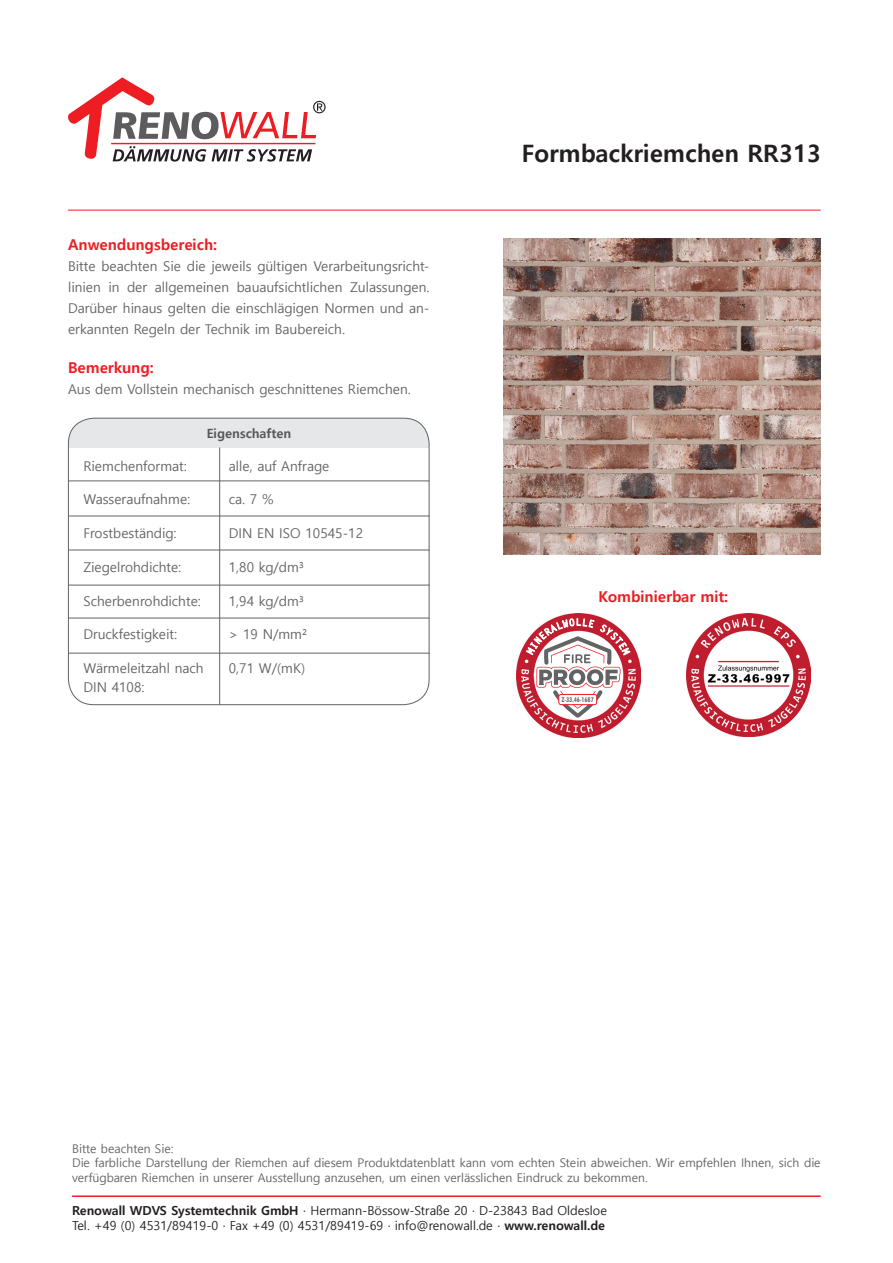
<style>
.page{position:relative;width:893px;height:1263px;background:#fff}
.page>*{position:absolute;margin:0;border:0;box-sizing:border-box;transform-origin:0 0}
.t1{font:700 24px "Malgun Gothic";color:#231f20}
.rote_Überschriften{font:700 15px "Malgun Gothic";color:#ee1d23}
.Inhalt_Text{font:13.5px/21px "Malgun Gothic";color:#636366;text-align:justify}
.t2{font:700 12.75px "Malgun Gothic";color:#57585a}
.t3{font:12.45px/15px "Malgun Gothic";color:#231f20}
.t4{font:12px/14.4px "Malgun Gothic";color:#636366}
.t5{font:700 condensed 7.8px "Tw Cen";color:#636366;scale:.9 1}
.s1{font-weight:700}
</style>
<div class="page">
<hr style="left:72px;top:1195px;width:749px;height:2px;background:#ee1d23">
<hr style="left:68px;top:210px;width:753px;height:1px;background:#ee1d23">
<svg style="left:68px;top:77px;width:258px;height:85px"></svg>
<img style="left:517px;top:614px;width:123px;height:123px">
<img style="left:687px;top:613px;width:123px;height:124px">
<img style="left:504px;top:238px;width:317px;height:317px">
<div style="left:68px;top:418px;width:361px;height:30px;background:#e6e7e9"></div>
<div style="left:68px;top:418px;width:361px;height:287px;border:1px solid #636366;border-radius:26px"></div>
<hr style="left:68px;top:480px;width:361px;height:1px;background:#636366">
<hr style="left:68px;top:516px;width:361px;height:1px;background:#636366">
<hr style="left:219px;top:448px;width:1px;height:257px;background:#636366">
<hr style="left:68px;top:550px;width:361px;height:1px;background:#636366">
<hr style="left:68px;top:585px;width:361px;height:1px;background:#636366">
<hr style="left:68px;top:618px;width:361px;height:1px;background:#636366">
<hr style="left:68px;top:653px;width:361px;height:1px;background:#636366">
<svg style="left:526px;top:616px;width:104px;height:102px"></svg>
<p class="rote_Überschriften" style="left:68px;top:235px;width:151px">Anwendungsbereich:</p>
<p class="Inhalt_Text" style="left:68px;top:255px;width:363px">Bitte beachten Sie die jeweils gültigen Verarbeitungsricht&shy;linien in der allgemeinen bauaufsichtlichen Zulassungen.<br>Darüber hinaus gelten die einschlägigen Normen und an&shy;erkannten Regeln der Technik im Baubereich.</p>
<p class="rote_Überschriften" style="left:68px;top:358px;width:87px">Bemerkung:</p>
<p class="Inhalt_Text" style="left:68px;top:378px;width:344px">Aus dem Vollstein mechanisch geschnittenes Riemchen.</p>
<p class="t2" style="left:207px;top:426px;width:86px">Eigenschaften</p>
<p class="Inhalt_Text" style="left:83px;top:455px;width:105px">Riemchenformat:</p>
<p class="Inhalt_Text" style="left:229px;top:455px;width:102px">alle, auf Anfrage</p>
<p class="Inhalt_Text" style="left:83px;top:489px;width:108px">Wasseraufnahme:</p>
<p class="Inhalt_Text" style="left:229px;top:489px;width:46px">ca. 7 %</p>
<p class="Inhalt_Text" style="left:83px;top:523px;width:95px">Frostbeständig:</p>
<p class="Inhalt_Text" style="left:229px;top:523px;width:136px">DIN EN ISO 10545-12</p>
<p class="Inhalt_Text" style="left:83px;top:557px;width:99px">Ziegelrohdichte:</p>
<p class="Inhalt_Text" style="left:229px;top:557px;width:77px">1,80 kg/dm³</p>
<p class="Inhalt_Text" style="left:83px;top:590px;width:119px">Scherbenrohdichte:</p>
<p class="Inhalt_Text" style="left:229px;top:590px;width:77px">1,94 kg/dm³</p>
<p class="Inhalt_Text" style="left:83px;top:624px;width:95px">Druckfestigkeit:</p>
<p class="Inhalt_Text" style="left:229px;top:624px;width:80px">&gt; 19 N/mm²</p>
<p class="Inhalt_Text" style="left:83px;top:658px;width:122px">Wärmeleitzahl nach</p>
<p class="Inhalt_Text" style="left:229px;top:658px;width:78px">0,71 W/(mK)</p>
<p class="Inhalt_Text" style="left:83px;top:677px;width:63px">DIN 4108:</p>
<p class="t1" style="left:522px;top:139px;width:301px">Formbackriemchen RR313</p>
<p class="rote_Überschriften" style="left:598px;top:588px;width:131px">Kombinierbar mit:</p>
<p class="t5" style="left:561px;top:695px;width:38px">Z-33.46-1687</p>
<p class="t4" style="left:72px;top:1142px;width:750px">Bitte beachten Sie:<br>Die farbliche Darstellung der Riemchen auf diesem Produktdatenblatt kann vom echten Stein abweichen. Wir empfehlen Ihnen, sich die verfügbaren Riemchen in unserer Ausstellung anzusehen, um einen verlässlichen Eindruck zu bekommen.</p>
<p class="t3" style="left:72px;top:1203px;width:536px"><span class="s1">Renowall WDVS Systemtechnik GmbH</span> · Hermann-Bössow-Straße 20 · D-23843 Bad Oldesloe<br>Tel. +49 (0) 4531/89419-0 · Fax +49 (0) 4531/89419-69 · info@renowall.de · <span class="s1">www.renowall.de</span></p>
</div>
